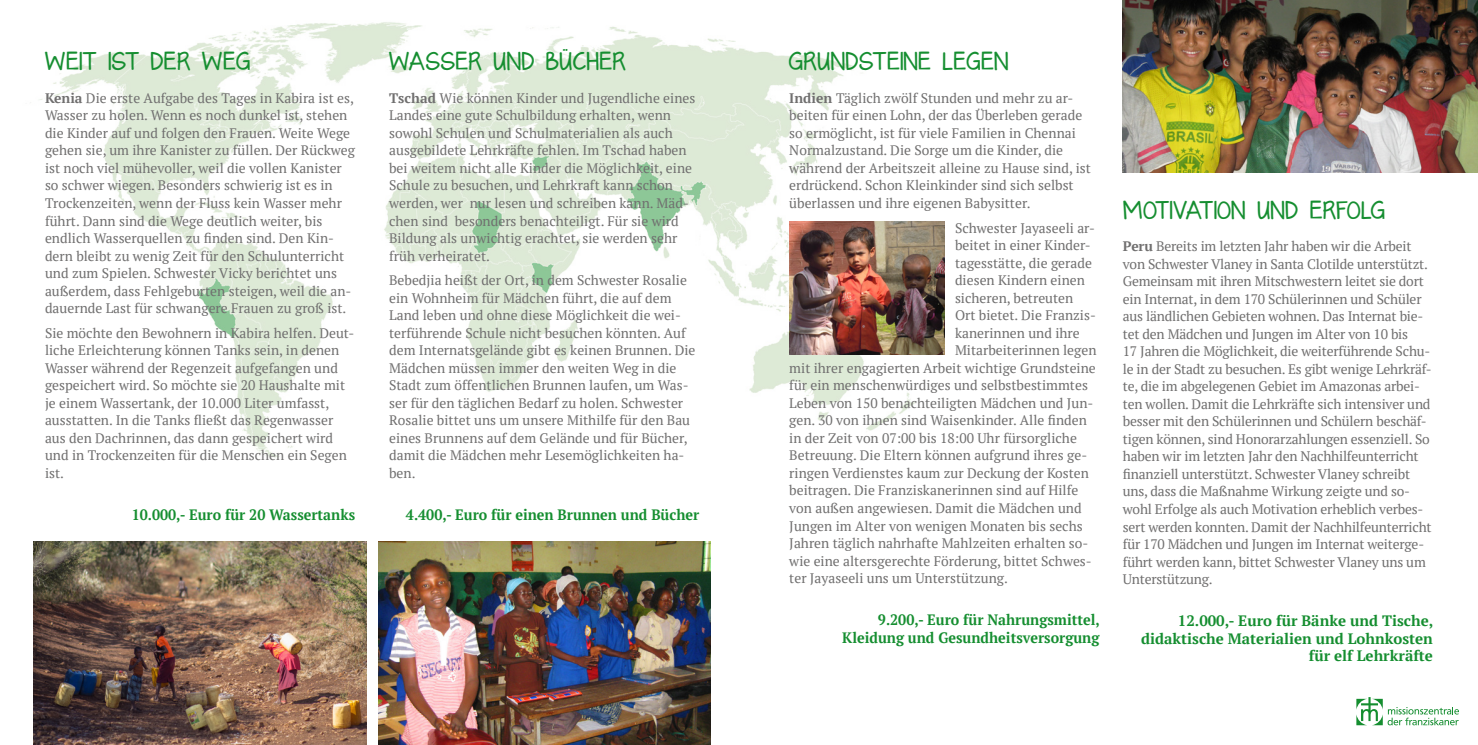
<style>
.page{position:relative;width:1478px;height:745px;background:#fff}
.page>*{position:absolute;margin:0;border:0;box-sizing:border-box;transform-origin:0 0}
.t1{font:700 21.25px "KG Like A Skyscraper";letter-spacing:.03em;color:#158e30}
.t2{font:700 15px/17.5px "PT Serif";color:#158e30;text-align:right;scale:.95 1}
.t3{font:700 15px/17.5px "PT Serif";color:#158e30;text-align:right}
.t4{font:13.75px/17.5px "PT Serif";color:#706f6f}
.s1{font-weight:700}
</style>
<div class="page">
<img style="left:30px;top:22px;width:886px;height:436px">
<img style="left:34px;top:541px;width:332px;height:203px">
<img style="left:378px;top:541px;width:332px;height:203px">
<svg style="left:1356px;top:697px;width:103px;height:27px"></svg>
<img style="left:789px;top:221px;width:155px;height:134px">
<img style="left:1123px;top:0;width:355px;height:172px">
<h1 class="t1" style="left:45px;top:45px;width:207px">WEIT IST DER WEG</h1>
<h1 class="t1" style="left:389px;top:45px;width:238px">WASSER UND BÜCHER</h1>
<p class="t4" style="left:45px;top:89px;width:312px"><span class="s1">Kenia</span> Die erste Aufgabe des Tages in Kabira ist es, Wasser zu holen. Wenn es noch dunkel ist, stehen die Kinder auf und folgen den Frauen. Weite Wege gehen sie, um ihre Kanister zu füllen. Der Rückweg ist noch viel mühevoller, weil die vollen Kanister so schwer wiegen. Besonders schwierig ist es in Trockenzeiten, wenn der Fluss kein Wasser mehr führt. Dann sind die Wege deutlich weiter, bis endlich Wasserquellen zu finden sind. Den Kin&shy;dern bleibt zu wenig Zeit für den Schulunterricht und zum Spielen. Schwester Vicky berichtet uns außerdem, dass Fehlgeburten steigen, weil die an&shy;dauernde Last für schwangere Frauen zu groß ist.</p>
<p class="t4" style="left:45px;top:324px;width:311px">Sie möchte den Bewohnern in Kabira helfen. Deut&shy;liche Erleichterung können Tanks sein, in denen Wasser während der Regenzeit aufgefangen und gespeichert wird. So möchte sie 20 Haushalte mit je einem Wassertank, der 10.000 Liter umfasst, ausstatten. In die Tanks fließt das Regenwasser aus den Dachrinnen, das dann gespeichert wird und in Trockenzeiten für die Menschen ein Segen ist.</p>
<p class="t2" style="left:132px;top:505px;width:237px">10.000,- Euro für 20 Wassertanks</p>
<p class="t4" style="left:389px;top:89px;width:308px"><span class="s1">Tschad</span> Wie können Kinder und Jugendliche eines Landes eine gute Schulbildung erhalten, wenn sowohl Schulen und Schulmaterialien als auch ausgebildete Lehrkräfte fehlen. Im Tschad haben bei weitem nicht alle Kinder die Möglichkeit, eine Schule zu besuchen, und Lehrkraft kann schon werden, wer nur lesen und schreiben kann. Mäd&shy;chen sind besonders benachteiligt. Für sie wird Bildung als unwichtig erachtet, sie werden sehr früh verheiratet.</p>
<p class="t4" style="left:389px;top:271px;width:308px">Bebedjia heißt der Ort, in dem Schwester Rosalie ein Wohnheim für Mädchen führt, die auf dem Land leben und ohne diese Möglichkeit die wei&shy;terführende Schule nicht besuchen könnten. Auf dem Internatsgelände gibt es keinen Brunnen. Die Mädchen müssen immer den weiten Weg in die Stadt zum öffentlichen Brunnen laufen, um Was&shy;ser für den täglichen Bedarf zu holen. Schwester Rosalie bittet uns um unsere Mithilfe für den Bau eines Brunnens auf dem Gelände und für Bücher, damit die Mädchen mehr Lesemöglichkeiten ha&shy;ben.</p>
<p class="t2" style="left:406px;top:505px;width:310px">4.400,- Euro für einen Brunnen und Bücher</p>
<h1 class="t1" style="left:789px;top:45px;width:221px">GRUNDSTEINE LEGEN</h1>
<p class="t4" style="left:789px;top:89px;width:303px"><span class="s1">Indien</span> Täglich zwölf Stunden und mehr zu ar&shy;beiten für einen Lohn, der das Überleben gerade so ermöglicht, ist für viele Familien in Chennai Normalzustand. Die Sorge um die Kinder, die während der Arbeitszeit alleine zu Hause sind, ist erdrückend. Schon Kleinkinder sind sich selbst überlassen und ihre eigenen Babysitter.</p>
<p class="t4" style="left:955px;top:219px;width:141px">Schwester Jayaseeli ar-</p>
<p class="t4" style="left:955px;top:236px;width:137px">beitet in einer Kinder-</p>
<p class="t4" style="left:955px;top:254px;width:138px">tagesstätte, die gerade</p>
<p class="t4" style="left:955px;top:271px;width:131px">diesen Kindern einen</p>
<p class="t4" style="left:955px;top:289px;width:120px">sicheren, betreuten</p>
<p class="t4" style="left:955px;top:306px;width:142px">Ort bietet. Die Franzis-</p>
<p class="t4" style="left:955px;top:324px;width:126px">kanerinnen und ihre</p>
<p class="t4" style="left:955px;top:341px;width:143px">Mitarbeiterinnen legen</p>
<p class="t4" style="left:789px;top:359px;width:308px">mit ihrer engagierten Arbeit wichtige Grundsteine</p>
<p class="t4" style="left:789px;top:376px;width:300px">für ein menschenwürdiges und selbstbestimmtes</p>
<p class="t4" style="left:789px;top:394px;width:306px">Leben von 150 benachteiligten Mädchen und Jun-</p>
<p class="t4" style="left:789px;top:411px;width:299px">gen. 30 von ihnen sind Waisenkinder. Alle finden</p>
<p class="t4" style="left:789px;top:429px;width:289px">in der Zeit von 07:00 bis 18:00 Uhr fürsorgliche</p>
<p class="t4" style="left:789px;top:446px;width:299px">Betreuung. Die Eltern können aufgrund ihres ge-</p>
<p class="t4" style="left:789px;top:464px;width:301px">ringen Verdienstes kaum zur Deckung der Kosten</p>
<p class="t4" style="left:789px;top:481px;width:290px">beitragen. Die Franziskanerinnen sind auf Hilfe</p>
<p class="t4" style="left:789px;top:499px;width:294px">von außen angewiesen. Damit die Mädchen und</p>
<p class="t4" style="left:789px;top:516px;width:295px">Jungen im Alter von wenigen Monaten bis sechs</p>
<p class="t4" style="left:789px;top:534px;width:300px">Jahren täglich nahrhafte Mahlzeiten erhalten so-</p>
<p class="t4" style="left:789px;top:551px;width:304px">wie eine altersgerechte Förderung, bittet Schwes-</p>
<p class="t4" style="left:789px;top:569px;width:220px">ter Jayaseeli uns um Unterstützung.</p>
<p class="t2" style="left:842px;top:610px;width:273px">9.200,- Euro für Nahrungsmittel,<br>Kleidung und Gesundheitsversorgung</p>
<h1 class="t1" style="left:1123px;top:193px;width:264px">MOTIVATION UND ERFOLG</h1>
<p class="t4" style="left:1123px;top:237px;width:310px"><span class="s1">Peru</span> Bereits im letzten Jahr haben wir die Arbeit von Schwester Vlaney in Santa Clotilde unterstützt.<br>Gemeinsam mit ihren Mitschwestern leitet sie dort ein Internat, in dem 170 Schülerinnen und Schüler aus ländlichen Gebieten wohnen. Das Internat bie&shy;tet den Mädchen und Jungen im Alter von 10 bis<br>17 Jahren die Möglichkeit, die weiterführende Schu&shy;le in der Stadt zu besuchen. Es gibt wenige Lehrkräf&shy;te, die im abgelegenen Gebiet im Amazonas arbei&shy;ten wollen. Damit die Lehrkräfte sich intensiver und besser mit den Schülerinnen und Schülern beschäf&shy;tigen können, sind Honorarzahlungen essenziell. So haben wir im letzten Jahr den Nachhilfeunterricht finanziell unterstützt. Schwester Vlaney schreibt uns, dass die Maßnahme Wirkung zeigte und so&shy;wohl Erfolge als auch Motivation erheblich verbes&shy;sert werden konnten. Damit der Nachhilfeunterricht für 170 Mädchen und Jungen im Internat weiterge&shy;führt werden kann, bittet Schwester Vlaney uns um Unterstützung.</p>
<p class="t3" style="left:1141px;top:611px;width:294px">12.000,- Euro für Bänke und Tische, didaktische Materialien und Lohnkosten für elf Lehrkräfte</p>
</div>
